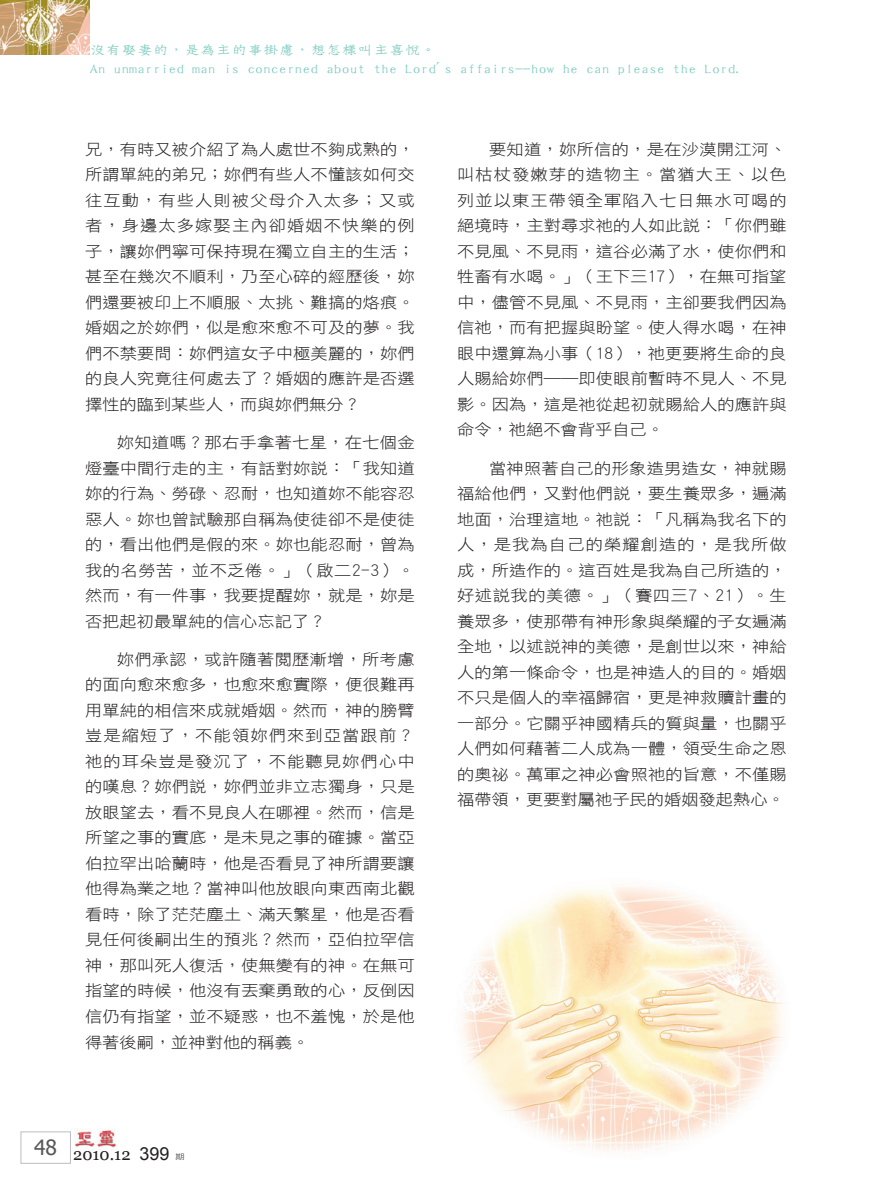
<style>
.page{position:relative;width:893px;height:1191px;background:#fff}
.page>*{position:absolute;margin:0;border:0;box-sizing:border-box;transform-origin:0 0}
.t1{font:16.5px "Georgia";color:#231f20}
.t2{font:15.6px/25.5px "DF Hei W3 WIN BF";letter-spacing:.005em;color:#231f20;text-align:justify;scale:1.11 1}
.t3{font:14.1px/18.9px "DF Tie Xian W3 WIN BF";color:#7bcbbf;scale:1.11 1}
.t4{font:7.5px "DF Hei W5 WIN BF";color:#57585a;scale:1.25 1}
.s1{font-family:"Arial";font-size:18px}
</style>
<div class="page">
<div style="left:21px;top:1131px;width:50px;height:32px;border:1px solid #bcbdc0"></div>
<img style="left:75px;top:1130px;width:41px;height:18px">
<img style="left:0;top:0;width:90px;height:55px">
<img style="left:461px;top:884px;width:324px;height:268px">
<p class="t3" style="left:90px;top:40px;width:590px">沒有娶妻的，是為主的事掛慮，想怎樣叫主喜悅。<br>An unmarried man is concerned about the Lord's affairs--how he can please the Lord.</p>
<p class="t2" style="left:85px;top:136px;width:298px">兄，有時又被介紹了為人處世不夠成熟的，所謂單純的弟兄；妳們有些人不懂該如何交往互動，有些人則被父母介入太多；又或者，身邊太多嫁娶主內卻婚姻不快樂的例子，讓妳們寧可保持現在獨立自主的生活；甚至在幾次不順利，乃至心碎的經歷後，妳們還要被印上不順服、太挑、難搞的烙痕。婚姻之於妳們，似是愈來愈不可及的夢。我們不禁要問：妳們這女子中極美麗的，妳們的良人究竟往何處去了？婚姻的應許是否選擇性的臨到某些人，而與妳們無分？</p>
<p class="t2" style="left:85px;top:429px;width:298px;text-indent:32px">妳知道嗎？那右手拿著七星，在七個金燈臺中間行走的主，有話對妳說：「我知道妳的行為、勞碌、忍耐，也知道妳不能容忍惡人。妳也曾試驗那自稱為使徒卻不是使徒的，看出他們是假的來。妳也能忍耐，曾為我的名勞苦，並不乏倦。」（啟二2-3）。然而，有一件事，我要提醒妳，就是，妳是否把起初最單純的信心忘記了？</p>
<p class="t2" style="left:85px;top:646px;width:298px;text-indent:32px">妳們承認，或許隨著閱歷漸增，所考慮的面向愈來愈多，也愈來愈實際，便很難再用單純的相信來成就婚姻。然而，神的膀臂豈是縮短了，不能領妳們來到亞當跟前？祂的耳朵豈是發沉了，不能聽見妳們心中的嘆息？妳們說，妳們並非立志獨身，只是放眼望去，看不見良人在哪裡。然而，信是所望之事的實底，是未見之事的確據。當亞伯拉罕出哈蘭時，他是否看見了神所謂要讓他得為業之地？當神叫他放眼向東西南北觀看時，除了茫茫塵土、滿天繁星，他是否看見任何後嗣出生的預兆？然而，亞伯拉罕信神，那叫死人復活，使無變有的神。在無可指望的時候，他沒有丟棄勇敢的心，反倒因信仍有指望，並不疑惑，也不羞愧，於是他得著後嗣，並神對他的稱義。</p>
<p class="t1" style="left:34px;top:1144px;width:137px"><sup>48</sup> 2010.12 <span class="s1">399</span></p>
<p class="t4" style="left:175px;top:1152px;width:9px">期</p>
<p class="t2" style="left:457px;top:136px;width:298px;text-indent:32px">要知道，妳所信的，是在沙漠開江河、叫枯杖發嫩芽的造物主。當猶大王、以色列並以東王帶領全軍陷入七日無水可喝的絕境時，主對尋求祂的人如此說：「你們雖不見風、不見雨，這谷必滿了水，使你們和牲畜有水喝。」（王下三17），在無可指望中，儘管不見風、不見雨，主卻要我們因為信祂，而有把握與盼望。使人得水喝，在神眼中還算為小事（18），祂更要將生命的良人賜給妳們──即使眼前暫時不見人、不見影。因為，這是祂從起初就賜給人的應許與命令，祂絕不會背乎自己。</p>
<p class="t2" style="left:457px;top:455px;width:298px;text-indent:32px">當神照著自己的形象造男造女，神就賜福給他們，又對他們說，要生養眾多，遍滿地面，治理這地。祂說：「凡稱為我名下的人，是我為自己的榮耀創造的，是我所做成，所造作的。這百姓是我為自己所造的，好述說我的美德。」（賽四三7、21）。生養眾多，使那帶有神形象與榮耀的子女遍滿全地，以述說神的美德，是創世以來，神給人的第一條命令，也是神造人的目的。婚姻不只是個人的幸福歸宿，更是神救贖計畫的一部分。它關乎神國精兵的質與量，也關乎人們如何藉著二人成為一體，領受生命之恩的奧祕。萬軍之神必會照祂的旨意，不僅賜福帶領，更要對屬祂子民的婚姻發起熱心。</p>
</div>
